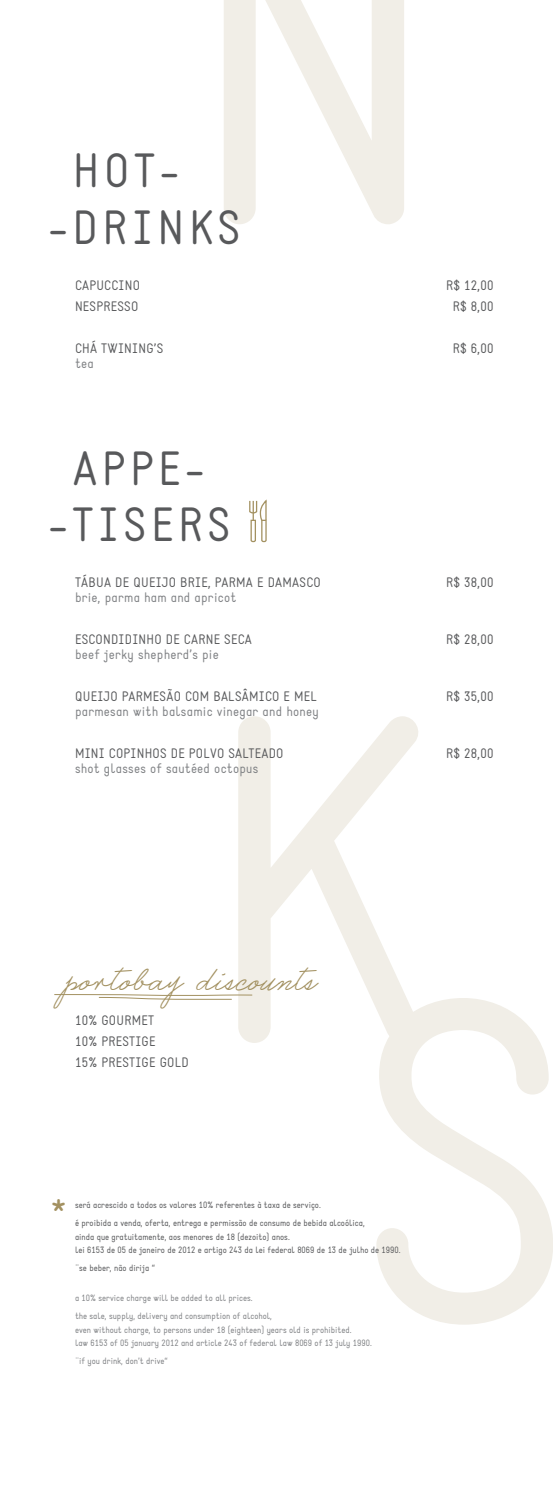
<style>
.page{position:relative;width:553px;height:1489px;background:#fff}
.page>*{position:absolute;margin:0;border:0;box-sizing:border-box;transform-origin:0 0}
.t1{font:47.1px/56.6px "Static";letter-spacing:.1em;color:#58595b}
.t2{font:37.5px "Static";color:#a39161}
.t3{font:36px "Castro Script";color:#a39161}
.t4{font:13.5px/21px "Static";letter-spacing:.02em;color:#58595b}
.t5{font:13.5px "Static";letter-spacing:.02em;color:#808285}
.t6{font:9px/18px "Static";color:#58595b}
.t7{font:9px/18px "Static";color:#808285}
</style>
<div class="page">
<svg style="left:224px;top:0;width:180px;height:224px;fill:#f1eee7"></svg>
<svg style="left:238px;top:716px;width:180px;height:326px"></svg>
<svg style="left:376px;top:997px;width:177px;height:327px"></svg>
<svg style="left:54px;top:993px;width:199px;height:7px"></svg>
<svg style="left:249px;top:499px;width:18px;height:44px"></svg>
<h1 class="t1" style="left:48px;top:144px;width:193px;text-indent:24px">HOT--DRINKS</h1>
<h3 class="t4" style="left:75px;top:275px;width:66px">CAPUCCINO</h3>
<h3 class="t4" style="left:446px;top:275px;width:49px">R$ 12,00</h3>
<h3 class="t4" style="left:75px;top:296px;width:65px">NESPRESSO</h3>
<h3 class="t4" style="left:453px;top:296px;width:42px">R$ 8,00</h3>
<h3 class="t4" style="left:75px;top:338px;width:90px">CHÁ TWINING’S</h3>
<h3 class="t4" style="left:453px;top:338px;width:42px">R$ 6,00</h3>
<h3 class="t5" style="left:75px;top:355px;width:20px">tea</h3>
<h1 class="t1" style="left:48px;top:441px;width:183px;text-align:center">APPE--TISERS</h1>
<h3 class="t4" style="left:75px;top:572px;width:247px">TÁBUA DE QUEIJO BRIE, PARMA E DAMASCO</h3>
<h3 class="t4" style="left:446px;top:572px;width:49px">R$ 38,00</h3>
<h3 class="t5" style="left:75px;top:589px;width:163px">brie, parma ham and apricot</h3>
<h3 class="t4" style="left:75px;top:629px;width:178px">ESCONDIDINHO DE CARNE SECA</h3>
<h3 class="t4" style="left:446px;top:629px;width:49px">R$ 28,00</h3>
<h3 class="t5" style="left:75px;top:646px;width:145px">beef jerky shepherd’s pie</h3>
<h3 class="t4" style="left:75px;top:686px;width:243px">QUEIJO PARMESÃO COM BALSÂMICO E MEL</h3>
<h3 class="t4" style="left:446px;top:686px;width:49px">R$ 35,00</h3>
<h3 class="t5" style="left:75px;top:703px;width:245px">parmesan with balsamic vinegar and honey</h3>
<h3 class="t4" style="left:75px;top:743px;width:210px">MINI COPINHOS DE POLVO SALTEADO</h3>
<h3 class="t4" style="left:446px;top:743px;width:49px">R$ 28,00</h3>
<h3 class="t5" style="left:75px;top:760px;width:185px">shot glasses of sautéed octopus</h3>
<h3 class="t3" style="left:67px;top:956px;width:253px">portobay discounts</h3>
<h3 class="t4" style="left:75px;top:1010px;width:115px">10% GOURMET<br>10% PRESTIGE<br>15% PRESTIGE GOLD</h3>
<h2 class="t2" style="left:52px;top:1189px;width:15px">*</h2>
<p class="t6" style="left:75px;top:1196px;width:291px">será acrescido a todos os valores 10% referentes à taxa de serviço.<br>é proibida a venda, oferta, entrega e permissão de consumo de bebida alcoólica,</p>
<p class="t6" style="left:75px;top:1229px;width:327px;line-height:13.5px">ainda que gratuitamente, aos menores de 18 (dezoito) anos.<br>lei 6153 de 05 de janeiro de 2012 e artigo 243 da lei federal 8069 de 13 de julho de 1990.</p>
<p class="t6" style="left:75px;top:1259px;width:81px">¨se beber, não dirija “</p>
<p class="t7" style="left:75px;top:1289px;width:199px">a 10% service charge will be added to all prices.<br>the sale, supply, delivery and consumption of alcohol,</p>
<p class="t7" style="left:75px;top:1322px;width:298px;line-height:13.5px">even without charge, to persons under 18 (eighteen) years old is prohibited.<br>law 6153 of 05 january 2012 and article 243 of federal law 8069 of 13 july 1990.</p>
<p class="t7" style="left:75px;top:1352px;width:94px">¨if you drink, don’t drive“</p>
</div>
